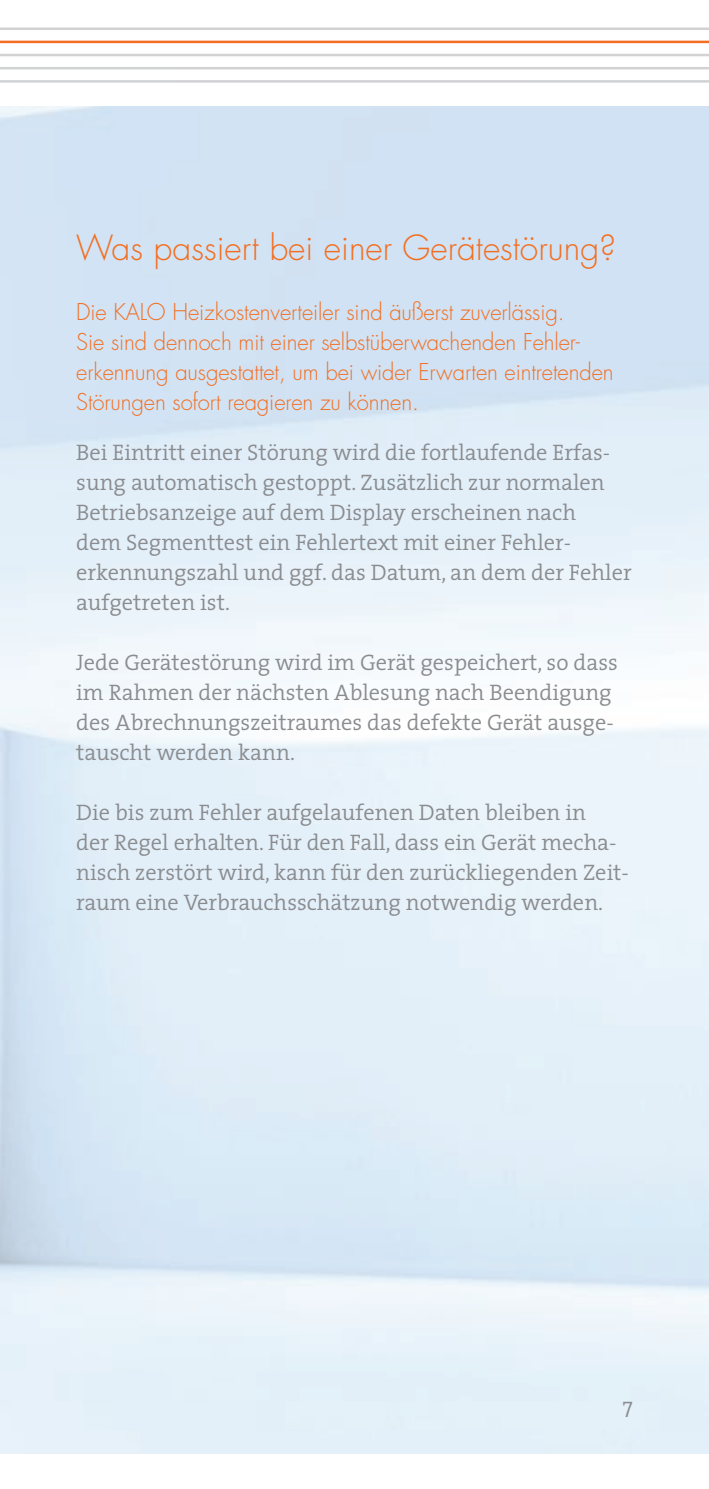
<style>
.page{position:relative;width:709px;height:1489px;background:#fff}
.page>*{position:absolute;margin:0;border:0;box-sizing:border-box;transform-origin:0 0}
.HL_innen_21_26{font:300 33.75px "Futura LT";color:#f36e21}
.HL_innen_21_26-2{font:300 22.5px/30px "The Serif";color:#8a8c8f}
.HL_innen_21_26-3{font:300 22.5px/30px "Futura LT";letter-spacing:-.005em;color:#f36e21}
.HL_innen_21_26-4{font:22.5px "The Serif Semi Light Caps";color:#8a8c8f}
</style>
<div class="page">
<hr style="left:0;top:80px;width:709px;height:3px;background:#d1d2d4">
<hr style="left:0;top:67px;width:709px;height:2px;background:#d1d2d4">
<hr style="left:0;top:41px;width:709px;height:2px;background:#f36e21">
<hr style="left:0;top:27px;width:709px;height:3px;background:#d1d2d4">
<hr style="left:0;top:54px;width:709px;height:2px;background:#d1d2d4">
<p class="HL_innen_21_26" style="left:76px;top:227px;width:541px">Was passiert bei einer Gerätestörung?</p>
<p class="HL_innen_21_26-3" style="left:76px;top:297px;width:539px">Die KALO Heizkostenverteiler sind äußerst zuverlässig.<br>Sie sind dennoch mit einer selbstüberwachenden Fehler&shy;erkennung ausgestattet, um bei wider Erwarten eintretenden Störungen sofort reagieren zu können.</p>
<p class="HL_innen_21_26-2" style="left:76px;top:437px;width:557px">Bei Eintritt einer Störung wird die fortlaufende Erfas&shy;sung automatisch gestoppt. Zusätzlich zur normalen Betriebsanzeige auf dem Display erscheinen nach<br>dem Segmenttest ein Fehlertext mit einer Fehler&shy;erkennungszahl und ggf. das Datum, an dem der Fehler aufgetreten ist.</p>
<p class="HL_innen_21_26-2" style="left:76px;top:647px;width:543px">Jede Gerätestörung wird im Gerät gespeichert, so dass im Rahmen der nächsten Ablesung nach Beendigung des Abrechnungszeitraumes das defekte Gerät ausge&shy;tauscht werden kann.</p>
<p class="HL_innen_21_26-2" style="left:76px;top:797px;width:554px">Die bis zum Fehler aufgelaufenen Daten bleiben in<br>der Regel erhalten. Für den Fall, dass ein Gerät mecha&shy;nisch zerstört wird, kann für den zurückliegenden Zeit&shy;raum eine Verbrauchsschätzung notwendig werden.</p>
<p class="HL_innen_21_26-4" style="left:622px;top:1390px;width:12px">7</p>
</div>
